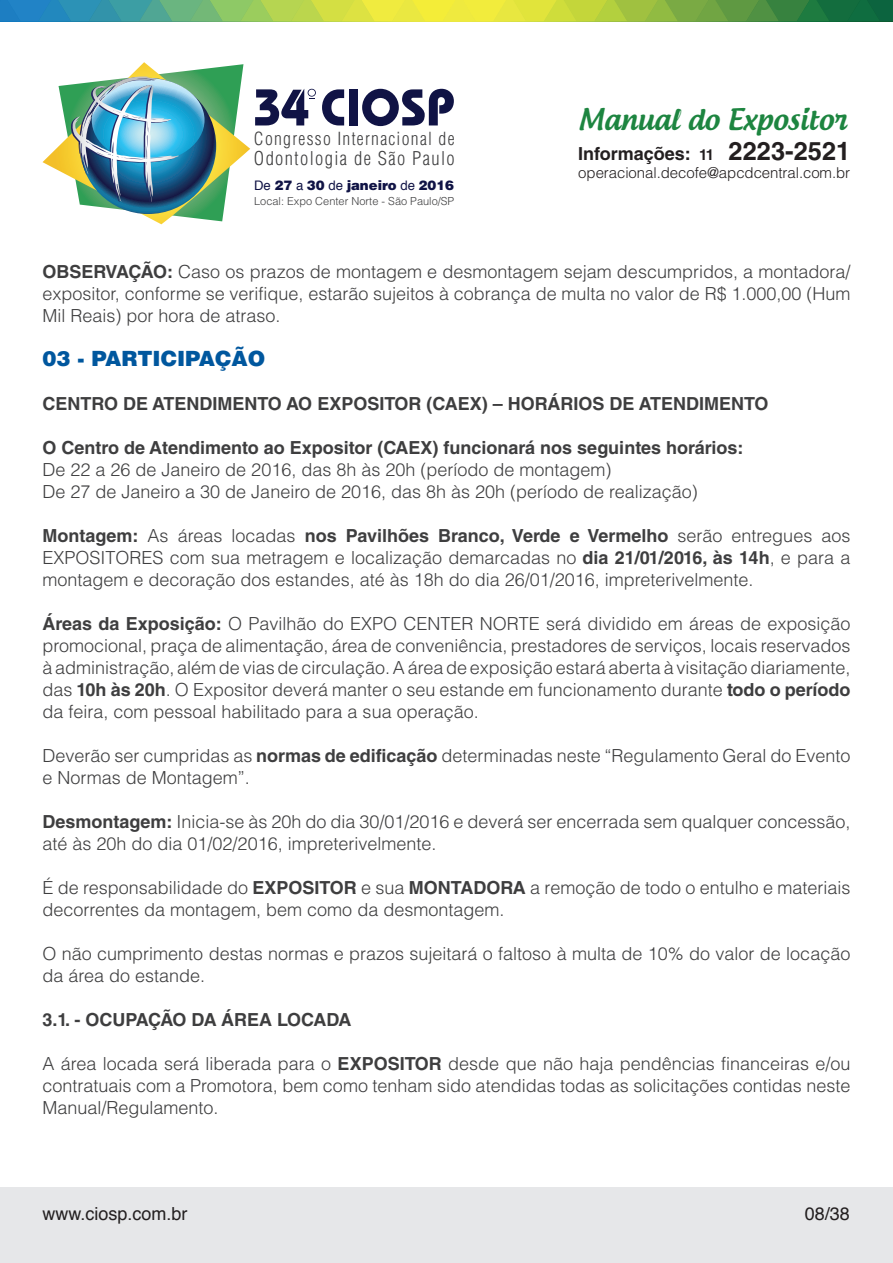
<style>
.page{position:relative;width:893px;height:1263px;background:#fff}
.page>*{position:absolute;margin:0;border:0;box-sizing:border-box;transform-origin:0 0}
.t1{font:500 28.5px "Androgyne";color:#1d8540}
.t2{font:900 21px "Helvetica LT Std";color:#00579e}
.t3{font:300 condensed 18.6px "Helvetica LT Std";letter-spacing:.075em;color:#3e3e3f}
.t4{font:300 18px/22px "Helvetica LT Std";color:#3e3e3f}
.t5{font:700 18px "Helvetica LT Std";color:#3e3e3f}
.t6{font:700 18px "Helvetica LT Std";letter-spacing:-.02em;color:#3e3e3f}
.t7{font:700 18px "Helvetica LT Std";color:#231f20}
.t8{font:18px "Helvetica";color:#231f20}
.t9{font:300 condensed 17.7px "Helvetica LT Std";letter-spacing:.075em;color:#3e3e3f}
.t10{font:300 15px "Helvetica LT Std";letter-spacing:-.005em;color:#231f20}
.t11{font:900 13.35px "Helvetica LT Std";color:#101345}
.t12{font:300 10.95px "Helvetica LT Std";color:#3e3e3f}
.s1{font-family:"Helvetica";font-weight:400;font-size:13.2px}
.s2{font-size:15px}
.s3{font-size:25.5px}
.s4{font-weight:700}
</style>
<div class="page">
<div style="left:0;top:1188px;width:893px;height:75px;background:#e6e7e9"></div>
<svg style="left:322px;top:89px;width:22px;height:36px"></svg>
<div style="left:349px;top:89px;width:9px;height:36px;background:#101345"></div>
<svg style="left:362px;top:89px;width:92px;height:37px"></svg>
<svg style="left:43px;top:62px;width:273px;height:162px"></svg>
<svg style="left:0;top:0;width:893px;height:21px"></svg>
<p class="t9" style="left:254px;top:128px;width:202px">Congresso Internacional de</p>
<p class="t3" style="left:254px;top:147px;width:202px">Odontologia de São Paulo</p>
<p class="t11" style="left:254px;top:177px;width:201px"><span class="s1">De</span> 27 <span class="s1">a</span> 30 <span class="s1">de</span> janeiro <span class="s1">de</span> 2016</p>
<p class="t12" style="left:254px;top:194px;width:202px">Local: Expo Center Norte - São Paulo/SP</p>
<h1 class="t1" style="left:578px;top:101px;width:270px">Manual do Expositor</h1>
<p class="t7" style="left:578px;top:143px;width:274px">Informações: <span class="s2">11</span> <span class="s3">2223-2521</span></p>
<p class="t10" style="left:578px;top:163px;width:273px">operacional.decofe@apcdcentral.com.br</p>
<p class="t4" style="left:43px;top:261px;width:809px;text-align:justify"><span class="s4">OBSERVAÇÃO:</span> Caso os prazos de montagem e desmontagem sejam descumpridos, a montadora/ expositor, conforme se verifique, estarão sujeitos à cobrança de multa no valor de R$ 1.000,00 (Hum Mil Reais) por hora de atraso.</p>
<p class="t2" style="left:43px;top:345px;width:224px">03 - PARTICIPAÇÃO</p>
<p class="t5" style="left:43px;top:393px;width:727px">CENTRO DE ATENDIMENTO AO EXPOSITOR (CAEX) – HORÁRIOS DE ATENDIMENTO</p>
<p class="t5" style="left:43px;top:437px;width:702px">O Centro de Atendimento ao Expositor (CAEX) funcionará nos seguintes horários:</p>
<p class="t4" style="left:43px;top:458px;width:657px">De 22 a 26 de Janeiro de 2016, das 8h às 20h (período de montagem)<br>De 27 de Janeiro a 30 de Janeiro de 2016, das 8h às 20h (período de realização)</p>
<p class="t4" style="left:43px;top:524px;width:809px;text-align:justify"><span class="s4">Montagem:</span> As áreas locadas <span class="s4">nos Pavilhões Branco, Verde e Vermelho</span> serão entregues aos EXPOSITORES com sua metragem e localização demarcadas no <span class="s4">dia 21/01/2016, às 14h</span>, e para a montagem e decoração dos estandes, até às 18h do dia 26/01/2016, impreterivelmente.</p>
<p class="t4" style="left:43px;top:612px;width:809px;text-align:justify"><span class="s4">Áreas da Exposição:</span> O Pavilhão do EXPO CENTER NORTE será dividido em áreas de exposição promocional, praça de alimentação, área de conveniência, prestadores de serviços, locais reservados à administração, além de vias de circulação. A área de exposição estará aberta à visitação diariamente, das <span class="s4">10h às 20h</span>. O Expositor deverá manter o seu estande em funcionamento durante <span class="s4">todo o período </span>da feira, com pessoal habilitado para a sua operação.</p>
<p class="t4" style="left:43px;top:744px;width:809px">Deverão ser cumpridas as <span class="s4">normas de edificação</span> determinadas neste “Regulamento Geral do Evento e Normas de Montagem”.</p>
<p class="t4" style="left:43px;top:810px;width:809px"><span class="s4">Desmontagem:</span> Inicia-se às 20h do dia 30/01/2016 e deverá ser encerrada sem qualquer concessão, até às 20h do dia 01/02/2016, impreterivelmente.</p>
<p class="t4" style="left:43px;top:876px;width:809px">É de responsabilidade do <span class="s4">EXPOSITOR</span> e sua <span class="s4">MONTADORA</span> a remoção de todo o entulho e materiais decorrentes da montagem, bem como da desmontagem.</p>
<p class="t4" style="left:43px;top:942px;width:809px">O não cumprimento destas normas e prazos sujeitará o faltoso à multa de 10% do valor de locação da área do estande.</p>
<p class="t6" style="left:43px;top:1008px;width:311px">3.1. - OCUPAÇÃO DA ÁREA LOCADA</p>
<p class="t4" style="left:43px;top:1052px;width:809px;text-align:justify">A área locada será liberada para o <span class="s4">EXPOSITOR</span> desde que não haja pendências financeiras e/ou contratuais com a Promotora, bem como tenham sido atendidas todas as solicitações contidas neste Manual/Regulamento.</p>
<p class="t8" style="left:43px;top:1200px;width:147px">www.ciosp.com.br</p>
<p class="t8" style="left:805px;top:1200px;width:47px">08/38</p>
</div>
